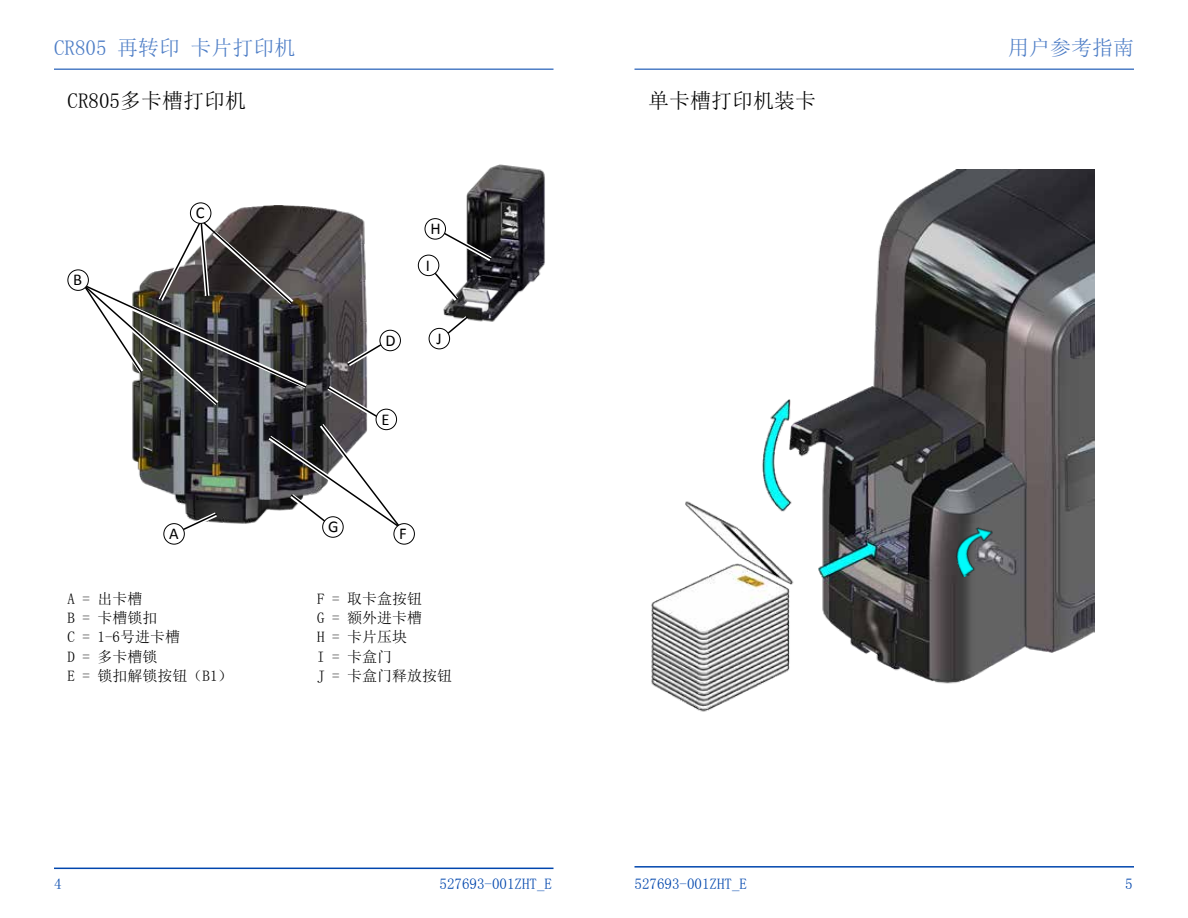
<style>
.page{position:relative;width:1188px;height:918px;background:#fff}
.page>*{position:absolute;margin:0;border:0;box-sizing:border-box;transform-origin:0 0}
.t1{font:21px "Sim Sun";color:#4d7dc6}
.t2{font:21px "Sim Sun";color:#000}
.t3{font:16.5px "Calibri";color:#000}
.t4{font:15px/19.4px "Sim Sun";color:#000}
.t5{font:15px "Sim Sun";color:#0046ad}
</style>
<div class="page">
<hr style="left:54px;top:868px;width:500px;height:1px;background:#0046ad">
<hr style="left:634px;top:866px;width:500px;height:2px;background:#0046ad">
<img style="left:189px;top:206px;width:172px;height:13px">
<svg style="left:83px;top:219px;width:318px;height:323px"></svg>
<div style="left:164px;top:524px;width:20px;height:20px;background:#fff;border-radius:50%"></div>
<div style="left:163px;top:523px;width:22px;height:22px;border:1px solid #000;border-radius:50%"></div>
<div style="left:68px;top:270px;width:20px;height:20px;background:#fff;border-radius:50%"></div>
<div style="left:68px;top:269px;width:21px;height:22px;border:1px solid #000;border-radius:50%"></div>
<div style="left:190px;top:203px;width:21px;height:20px;background:#fff;border-radius:50%"></div>
<div style="left:190px;top:202px;width:21px;height:22px;border:1px solid #000;border-radius:50%"></div>
<div style="left:380px;top:330px;width:20px;height:21px;background:#fff;border-radius:50%"></div>
<div style="left:380px;top:330px;width:21px;height:21px;border:1px solid #000;border-radius:50%"></div>
<div style="left:376px;top:409px;width:21px;height:21px;background:#fff;border-radius:50%"></div>
<div style="left:376px;top:409px;width:21px;height:21px;border:1px solid #000;border-radius:50%"></div>
<div style="left:394px;top:524px;width:20px;height:20px;background:#fff;border-radius:50%"></div>
<div style="left:394px;top:523px;width:21px;height:22px;border:1px solid #000;border-radius:50%"></div>
<div style="left:323px;top:517px;width:20px;height:20px;background:#fff;border-radius:50%"></div>
<div style="left:322px;top:516px;width:22px;height:22px;border:1px solid #000;border-radius:50%"></div>
<img style="left:441px;top:164px;width:104px;height:158px">
<svg style="left:424px;top:222px;width:73px;height:84px"></svg>
<svg style="left:435px;top:312px;width:38px;height:31px"></svg>
<div style="left:425px;top:219px;width:21px;height:20px;background:#fff;border-radius:50%"></div>
<div style="left:425px;top:218px;width:21px;height:22px;border:1px solid #000;border-radius:50%"></div>
<div style="left:418px;top:255px;width:21px;height:21px;background:#fff;border-radius:50%"></div>
<div style="left:418px;top:255px;width:21px;height:21px;border:1px solid #000;border-radius:50%"></div>
<div style="left:429px;top:328px;width:21px;height:21px;background:#fff;border-radius:50%"></div>
<div style="left:429px;top:328px;width:21px;height:21px;border:1px solid #000;border-radius:50%"></div>
<img style="left:651px;top:170px;width:444px;height:542px">
<img style="left:950px;top:524px;width:52px;height:54px">
<hr style="left:54px;top:68px;width:500px;height:2px;background:#4d7dc6">
<hr style="left:634px;top:68px;width:500px;height:2px;background:#4d7dc6">
<h1 class="t1" style="left:54px;top:37px;width:243px">CR805 再转印 卡片打印机</h1>
<h1 class="t1" style="left:1008px;top:37px;width:127px">用户参考指南</h1>
<h1 class="t2" style="left:68px;top:90px;width:180px">CR805多卡槽打印机</h1>
<p class="t3" style="left:73px;top:270px;width:10px">B</p>
<p class="t3" style="left:196px;top:203px;width:10px">C</p>
<p class="t3" style="left:169px;top:523px;width:11px">A</p>
<p class="t3" style="left:328px;top:516px;width:12px">G</p>
<p class="t3" style="left:385px;top:330px;width:12px">D</p>
<p class="t3" style="left:381px;top:409px;width:10px">E</p>
<p class="t3" style="left:430px;top:218px;width:12px">H</p>
<p class="t3" style="left:426px;top:255px;width:6px">I</p>
<p class="t3" style="left:437px;top:328px;width:7px">J</p>
<p class="t3" style="left:399px;top:523px;width:9px">F</p>
<p class="t4" style="left:68px;top:589px;width:166px">A = 出卡槽<br>B = 卡槽锁扣<br>C = 1-6号进卡槽<br>D = 多卡槽锁<br>E = 锁扣解锁按钮（B1）</p>
<p class="t4" style="left:317px;top:589px;width:136px">F = 取卡盒按钮<br>G = 额外进卡槽<br>H = 卡片压块<br>I = 卡盒门<br>J = 卡盒门释放按钮</p>
<p class="t5" style="left:54px;top:876px;width:9px">4</p>
<p class="t5" style="left:440px;top:876px;width:114px">527693-001ZHT_E</p>
<h1 class="t2" style="left:648px;top:90px;width:169px">单卡槽打印机装卡</h1>
<p class="t5" style="left:634px;top:876px;width:114px">527693-001ZHT_E</p>
<p class="t5" style="left:1125px;top:876px;width:9px">5</p>
</div>
